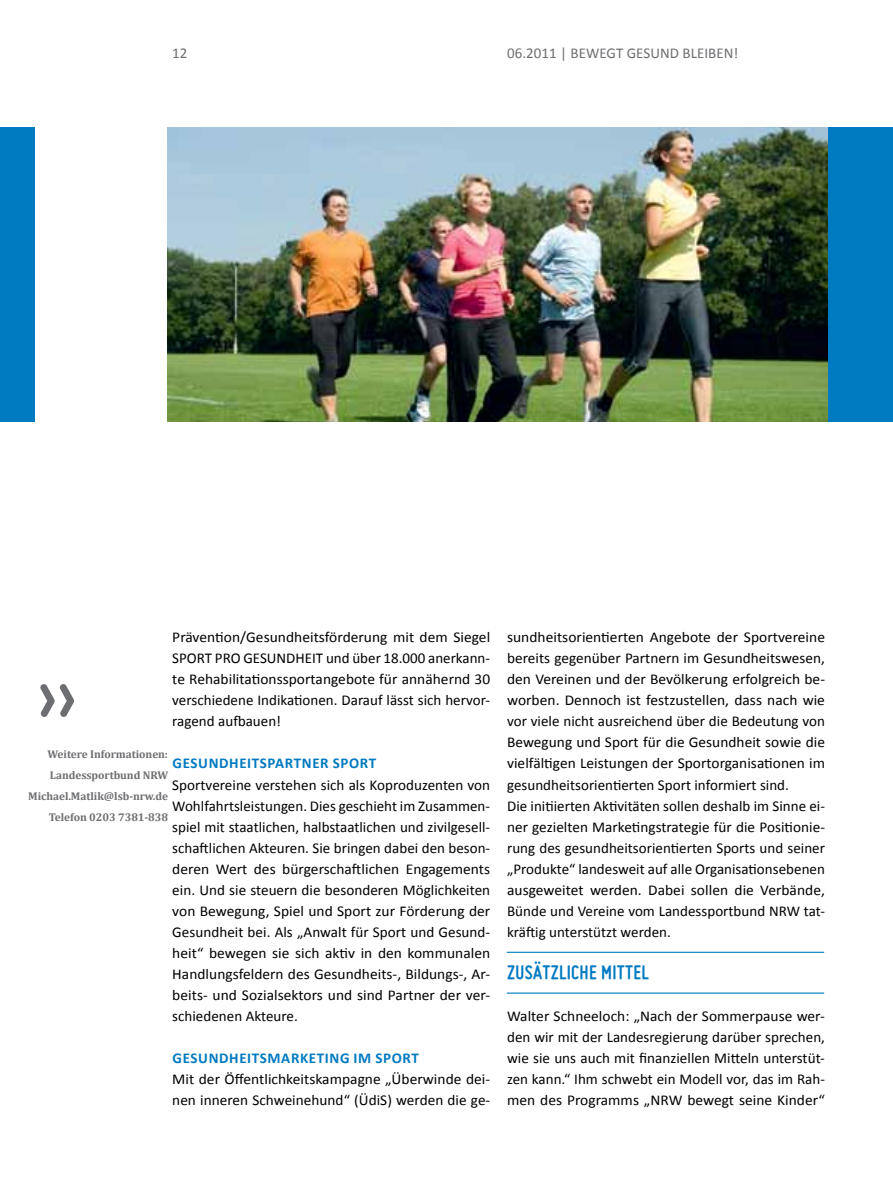
<style>
.page{position:relative;width:893px;height:1191px;background:#fff}
.page>*{position:absolute;margin:0;border:0;box-sizing:border-box;transform-origin:0 0}
.t1{font:700 21px "Miso";letter-spacing:.015em;color:#007ac1}
.t2{font:15px/21px "Calibri";color:#000;text-align:justify}
.t3{font:700 15px "Calibri";letter-spacing:.04em;color:#007ac1}
.t4{font:15px "Calibri";color:#6d6e71}
.t5{font:700 11.25px/21px "Cambria";letter-spacing:-.005em;color:#6d6e71;text-align:right}
</style>
<div class="page">
<img style="left:168px;top:128px;width:661px;height:294px">
<div style="left:829px;top:128px;width:64px;height:294px;background:#007ac1"></div>
<div style="left:0;top:128px;width:34px;height:294px;background:#007ac1"></div>
<hr style="left:507px;top:951px;width:317px;height:2px;background:#007ac1">
<hr style="left:507px;top:992px;width:317px;height:1px;background:#007ac1">
<p class="t4" style="left:172px;top:44px;width:17px">12</p>
<p class="t4" style="left:507px;top:44px;width:233px">06.2011 | bEWEGT GESUND BLEIBEN!</p>
<p class="t2" style="left:172px;top:626px;width:319px">Prävention/Gesundheitsförderung mit dem Siegel SPORT PRO GESUNDHEIT und über 18.000 anerkann&shy;te Rehabilitationssportangebote für annähernd 30 verschiedene Indikationen. Darauf lässt sich hervor&shy;ragend aufbauen!</p>
<p class="t3" style="left:173px;top:754px;width:205px">GESUNDHEITSPARTNER SPORT</p>
<p class="t2" style="left:172px;top:773px;width:319px">Sportvereine verstehen sich als Koproduzenten von Wohlfahrtsleistungen. Dies geschieht im Zusammen&shy;spiel mit staatlichen, halbstaatlichen und zivilgesell&shy;schaftlichen Akteuren. Sie bringen dabei den beson&shy;deren Wert des bürgerschaftlichen Engagements ein. Und sie steuern die besonderen Möglichkeiten von Bewegung, Spiel und Sport zur Förderung der Gesundheit bei. Als „Anwalt für Sport und Gesund&shy;heit“ bewegen sie sich aktiv in den kommunalen Handlungsfeldern des Gesundheits-, Bildungs-, Ar&shy;beits- und Sozialsektors und sind Partner der ver&shy;schiedenen Akteure.</p>
<p class="t3" style="left:173px;top:1048px;width:248px">GESUNDHEITSMARKETING IM SPORT</p>
<p class="t2" style="left:172px;top:1067px;width:319px">Mit der Öffentlichkeitskampagne „Überwinde dei&shy;nen inneren Schweinehund“ (ÜdiS) werden die ge-</p>
<p class="t5" style="left:28px;top:743px;width:141px">Weitere Informationen:<br>Landessportbund NRW<br>Michael.Matlik@lsb-nrw.de<br>Telefon 0203 7381-838</p>
<p class="t2" style="left:507px;top:626px;width:319px;text-align:left">sundheitsorientierten Angebote der Sportvereine bereits gegenüber Partnern im Gesundheitswesen, den Vereinen und der Bevölkerung erfolgreich be&shy;worben. Dennoch ist festzustellen, dass nach wie vor viele nicht ausreichend über die Bedeutung von Bewegung und Sport für die Gesundheit sowie die vielfältigen Leistungen der Sportorganisationen im gesundheitsorientierten Sport informiert sind.<br>Die initiierten Aktivitäten sollen deshalb im Sinne ei&shy;ner gezielten Marketingstrategie für die Positionie&shy;rung des gesundheitsorientierten Sports und seiner „Produkte“ landesweit auf alle Organisationsebenen ausgeweitet werden. Dabei sollen die Verbände, Bünde und Vereine vom Landessportbund NRW tat&shy;kräftig unterstützt werden.</p>
<h1 class="t1" style="left:507px;top:960px;width:143px">ZUSÄTZLICHE MITTEL</h1>
<p class="t2" style="left:507px;top:1004px;width:319px">Walter Schneeloch: „Nach der Sommerpause wer&shy;den wir mit der Landesregierung darüber sprechen, wie sie uns auch mit finanziellen Mitteln unterstüt&shy;zen kann.“ Ihm schwebt ein Modell vor, das im Rah&shy;men des Programms „NRW bewegt seine Kinder“</p>
</div>
